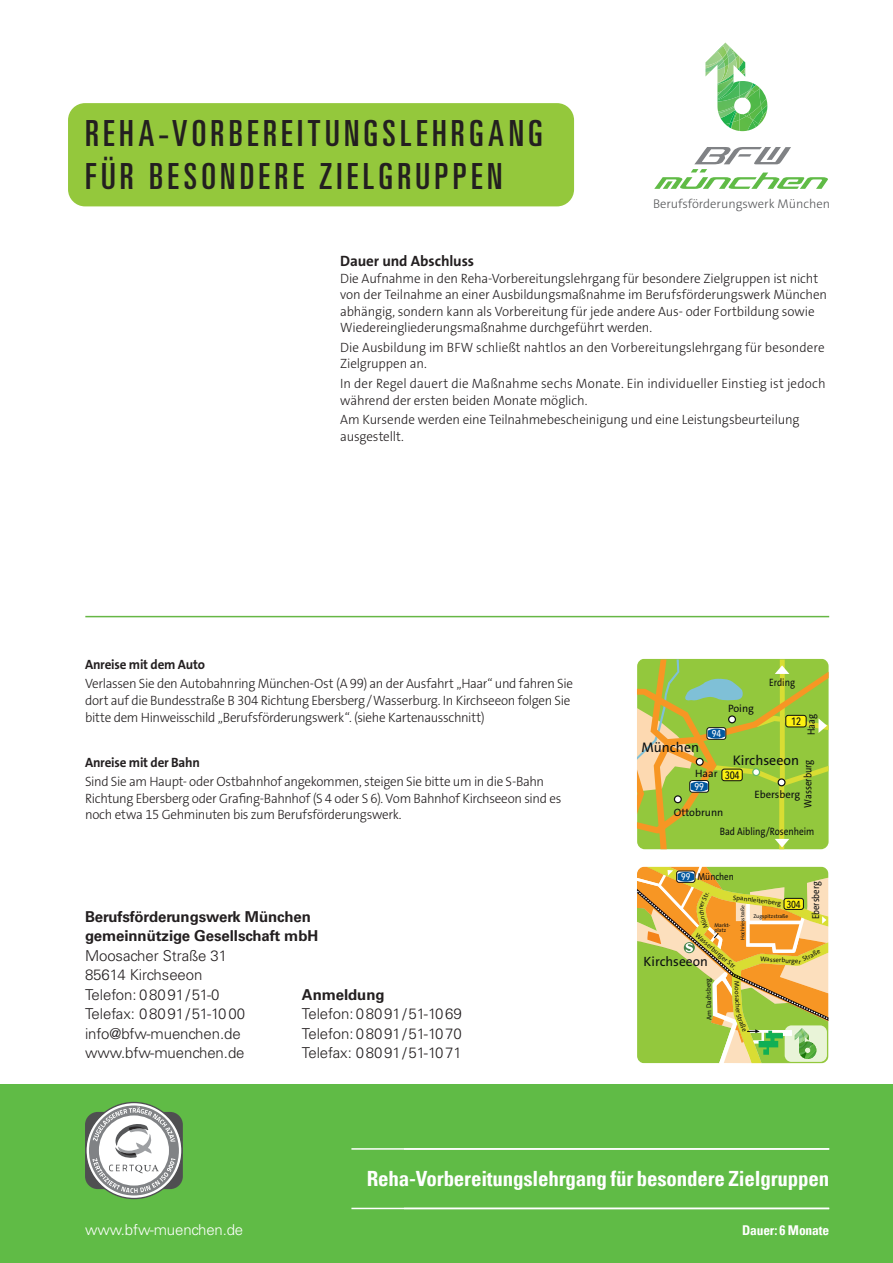
<style>
.page{position:relative;width:893px;height:1263px;background:#fff}
.page>*{position:absolute;margin:0;border:0;box-sizing:border-box;transform-origin:0 0}
.Titelseite{font:ultra-condensed 36px/43.2px "Univers LT Std";letter-spacing:.12em;color:#231f20}
.Abbinder_Beruf{font:700 condensed 21px "Univers LT Pro";letter-spacing:-.01em;color:#fff}
.t1{font:300 15px/19.5px "Univers LT Std";letter-spacing:-.005em;color:#231f20}
.t2{font:700 15px/19.5px "Univers LT Std";letter-spacing:-.005em;color:#231f20}
.Abbbinder_Bereich{font:300 15px "Univers LT Std";letter-spacing:-.01em;color:#fff}
.Copy_Bold{font:700 15px "The Sans Os F";letter-spacing:-.005em;color:#231f20}
.t3{font:13.95px "The Sans Os F";color:#0c0f11}
.Copy{font:300 13.5px/16.5px "The Sans Os F";letter-spacing:-.015em;color:#231f20}
.Subline{font:700 13.5px "The Sans Os F";letter-spacing:-.015em;color:#231f20}
.Abbbinder_Bereich-2{font:700 condensed 13.5px "Univers LT Pro";letter-spacing:-.01em;color:#fff}
.t4{font:13.5px "The Sans Os F";color:#0c0f11}
.t5{font:300 12.6px "The Sans Os F";color:#57585a}
.t6{font:10.65px "The Sans Os F";color:#0c0f11;scale:.87 1}
.t7{font:10.65px "The Sans Os F";color:#0c0f11}
.t8{font:500 10.65px "Avenir Next Condensed";color:#0c0f11}
.t9{font:10.2px "The Sans Os F";color:#0c0f11;scale:.87 1}
.t10{font:500 10.2px "Avenir Next Condensed";color:#0c0f11}
.t11{font:500 9.9px "Avenir Next Condensed";color:#fff}
.t12{font:500 9.6px "Avenir Next Condensed";color:#fff}
.t13{font:6.75px "The Sans Os F";color:#0c0f11}
.t14{font:6.6px "The Sans Os F";color:#0c0f11;scale:.91 1}
.t15{font:5.4px/4.7px "The Sans Os F";color:#0c0f11}
</style>
<div class="page">
<div style="left:0;top:1084px;width:893px;height:179px;background:#60bb46"></div>
<hr style="left:351px;top:1148px;width:478px;height:2px;background:#fff">
<hr style="left:351px;top:1208px;width:478px;height:1px;background:#fff">
<svg style="left:705px;top:43px;width:62px;height:88px"></svg>
<svg style="left:654px;top:147px;width:174px;height:42px"></svg>
<hr style="left:85px;top:616px;width:744px;height:1px;background:#66b745">
<svg style="left:85px;top:1102px;width:98px;height:97px;background:#afbcad"></svg>
<svg style="left:637px;top:659px;width:192px;height:190px;background:#a5c247"></svg>
<div style="left:68px;top:103px;width:506px;height:103px;background:#94c83c;border-radius:17px"></div>
<svg style="left:637px;top:867px;width:191px;height:196px;background:#c5c157"></svg>
<p class="Titelseite" style="left:85px;top:112px;width:459px">REHA-VORBEREITUNGSLEHRGANG<br>FÜR BESONDERE ZIELGRUPPEN</p>
<p class="t5" style="left:653px;top:195px;width:178px">Berufsförderungswerk München</p>
<p class="Copy_Bold" style="left:340px;top:252px;width:135px">Dauer und Abschluss</p>
<p class="Copy" style="left:340px;top:270px;width:488px">Die Aufnahme in den Reha-Vorbereitungslehrgang für besondere Zielgruppen ist nicht von der Teilnahme an einer Ausbildungsmaßnahme im Berufsförderungswerk München abhängig, sondern kann als Vorbereitung für jede andere Aus- oder Fortbildung sowie Wiedereingliederungsmaßnahme durchgeführt werden.</p>
<p class="Copy" style="left:340px;top:339px;width:486px">Die Ausbildung im BFW schließt nahtlos an den Vorbereitungslehrgang für besondere<br>Zielgruppen an.</p>
<p class="Copy" style="left:340px;top:375px;width:487px">In der Regel dauert die Maßnahme sechs Monate. Ein individueller Einstieg ist jedoch während der ersten beiden Monate möglich.</p>
<p class="Copy" style="left:340px;top:412px;width:461px">Am Kursende werden eine Teilnahmebescheinigung und eine Leistungsbeurteilung ausgestellt.</p>
<p class="Subline" style="left:85px;top:655px;width:121px">Anreise mit dem Auto</p>
<p class="Copy" style="left:85px;top:676px;width:489px">Verlassen Sie den Autobahnring München-Ost (A 99) an der Ausfahrt „Haar“ und fahren Sie dort auf die Bundesstraße B 304 Richtung Ebersberg/Wasserburg. In Kirchseeon folgen Sie bitte dem Hinweisschild „Berufsförderungswerk“. (siehe Kartenausschnitt)</p>
<p class="Subline" style="left:85px;top:753px;width:116px">Anreise mit der Bahn</p>
<p class="Copy" style="left:85px;top:774px;width:478px">Sind Sie am Haupt- oder Ostbahnhof angekommen, steigen Sie bitte um in die S-Bahn<br>Richtung Ebersberg oder Grafing-Bahnhof (S 4 oder S 6). Vom Bahnhof Kirchseeon sind es noch etwa 15 Gehminuten bis zum Berufsförderungswerk.</p>
<p class="t2" style="left:85px;top:907px;width:235px">Berufsförderungswerk München gemeinnützige Gesellschaft mbH</p>
<p class="t1" style="left:85px;top:946px;width:144px">Moosacher Straße 31</p>
<p class="t1" style="left:85px;top:965px;width:119px">85614 Kirchseeon</p>
<p class="t1" style="left:85px;top:985px;width:136px">Telefon: 08091/51-0</p>
<p class="t1" style="left:85px;top:1004px;width:162px">Telefax: 08091/51-1000</p>
<p class="t1" style="left:85px;top:1024px;width:157px">info@bfw-muenchen.de</p>
<p class="t1" style="left:85px;top:1043px;width:161px">www.bfw-muenchen.de</p>
<p class="t2" style="left:302px;top:985px;width:84px">Anmeldung</p>
<p class="t1" style="left:302px;top:1004px;width:161px">Telefon: 08091/51-1069<br>Telefon: 08091/51-1070</p>
<p class="t1" style="left:302px;top:1043px;width:161px">Telefax: 08091/51-1071</p>
<p class="t6" style="left:769px;top:676px;width:31px">Erding</p>
<p class="t7" style="left:728px;top:701px;width:27px">Poing</p>
<p class="t6" style="left:804px;top:735px;width:26px;rotate:-90deg">Haag</p>
<p class="t6" style="left:801px;top:807px;width:57px;rotate:-90deg">Wasserburg</p>
<p class="t8" style="left:791px;top:715px;width:12px">12</p>
<p class="t11" style="left:712px;top:728px;width:11px">94</p>
<p class="t3" style="left:641px;top:738px;width:59px">München</p>
<p class="t3" style="left:733px;top:751px;width:68px">Kirchseeon</p>
<p class="t7" style="left:695px;top:767px;width:24px">Haar</p>
<p class="t8" style="left:725px;top:769px;width:16px">304</p>
<p class="t11" style="left:694px;top:781px;width:11px">99</p>
<p class="t7" style="left:754px;top:788px;width:47px">Ebersberg</p>
<p class="t6" style="left:720px;top:824px;width:110px">Bad Aibling/Rosenheim</p>
<p class="t7" style="left:674px;top:805px;width:51px">Ottobrunn</p>
<p class="t9" style="left:697px;top:870px;width:43px">München</p>
<p class="t12" style="left:681px;top:871px;width:11px">99</p>
<p class="t9" style="left:809px;top:919px;width:45px;rotate:-90deg">Ebersberg</p>
<p class="t14" style="left:697px;top:904px;width:18px;rotate:-64deg">er Str.</p>
<p class="t13" style="left:734px;top:893px;width:50px;rotate:7deg">Spannleitenberg</p>
<p class="t10" style="left:786px;top:898px;width:16px">304</p>
<p class="t15" style="left:740px;top:940px;width:37px;rotate:-90deg">Hochriesstraße</p>
<p class="t14" style="left:698px;top:920px;width:16px;rotate:-99deg">nchn</p>
<p class="t15" style="left:753px;top:914px;width:36px">Zugspitzstraße</p>
<p class="t15" style="left:714px;top:923px;width:17px">Markt&shy;platz</p>
<p class="t13" style="left:699px;top:931px;width:53px;rotate:40deg">Wasserburger Str.</p>
<p class="t13" style="left:801px;top:955px;width:21px;rotate:-26deg">Straße</p>
<p class="t4" style="left:644px;top:953px;width:66px">Kirchseeon</p>
<p class="t13" style="left:761px;top:954px;width:42px;rotate:4deg">Wasserburger</p>
<p class="t13" style="left:705px;top:1020px;width:43px;rotate:-91deg">Am Dachsberg</p>
<p class="t13" style="left:741px;top:981px;width:34px;rotate:87deg">Moosacher</p>
<p class="t13" style="left:742px;top:1012px;width:21px;rotate:69deg">Straße</p>
<p class="Abbinder_Beruf" style="left:367px;top:1165px;width:464px">Reha-Vorbereitungslehrgang für besondere Zielgruppen</p>
<p class="Abbbinder_Bereich" style="left:85px;top:1221px;width:160px">www.bfw-muenchen.de</p>
<p class="Abbbinder_Bereich-2" style="left:742px;top:1222px;width:89px">Dauer: 6 Monate</p>
</div>
